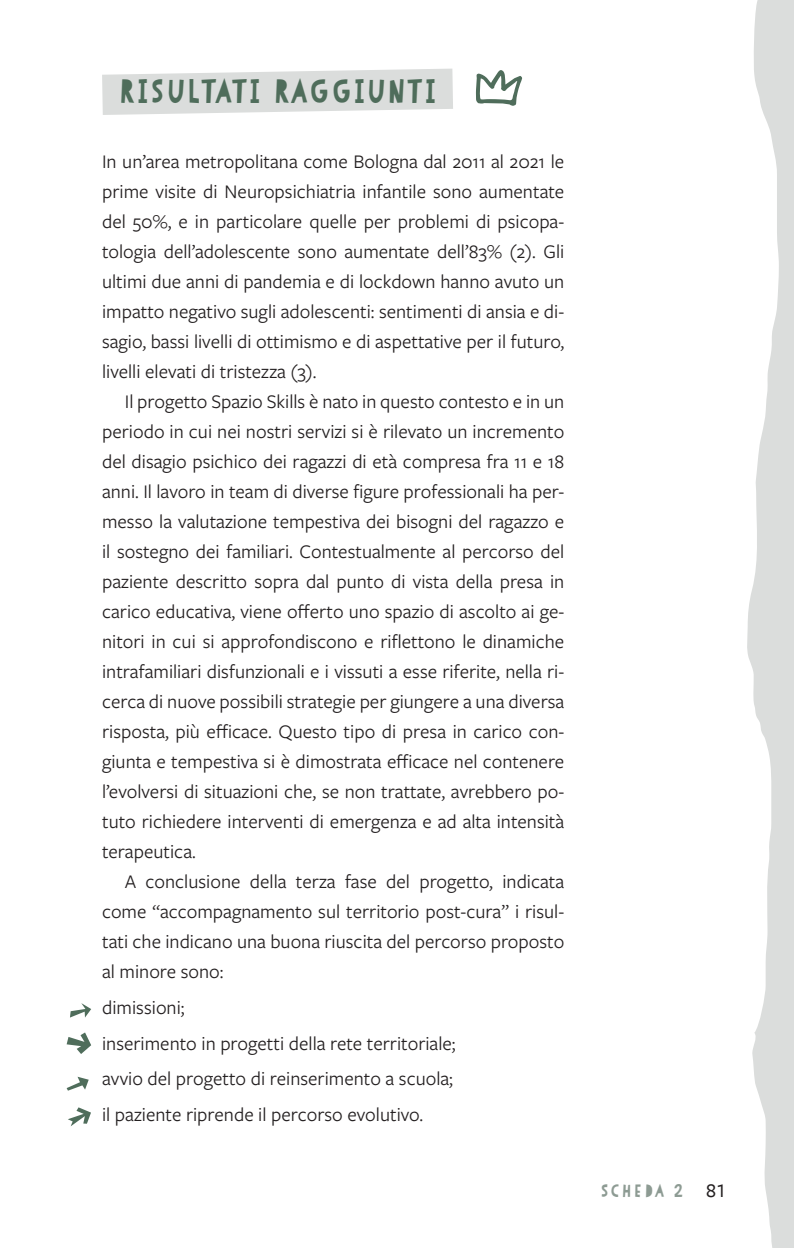
<style>
.page{position:relative;width:794px;height:1248px;background:#fff}
.page>*{position:absolute;margin:0;border:0;box-sizing:border-box;transform-origin:0 0}
.t1{font:700 32px "Paper Cute";letter-spacing:-.06em;color:#4f6d5b}
.t2{font:20px/30px "Freight Sans Pro";color:#231f20;text-align:justify}
.t3{font:700 18px "Paper Cute";color:#8d9b93}
.s1{font-family:"Freight Sans Pro";font-weight:300;font-size:14px;color:#fff}
.s2{font-family:"Freight Sans Pro";font-weight:500;font-size:20px;color:#231f20}
</style>
<div class="page">
<svg style="left:747px;top:0;width:47px;height:1247px;fill:#dbdddc"></svg>
<svg style="left:70px;top:1003px;width:21px;height:14px"></svg>
<svg style="left:67px;top:1032px;width:24px;height:21px"></svg>
<svg style="left:67px;top:1076px;width:22px;height:14px"></svg>
<svg style="left:68px;top:1107px;width:23px;height:19px"></svg>
<svg style="left:102px;top:69px;width:351px;height:46px;background:#dfe1e0"></svg>
<h1 class="t1" style="left:117px;top:71px;width:323px">RISULTATI RAGGIUNTI</h1>
<p class="t2" style="left:102px;top:145px;width:464px">In un’area metropolitana come Bologna dal 2011 al 2021 le prime visite di Neuropsichiatria infantile sono aumentate del 50%, e in particolare quelle per problemi di psicopa&shy;tologia dell’adolescente sono aumentate dell’83% (2). Gli ultimi due anni di pandemia e di lockdown hanno avuto un impatto negativo sugli adolescenti: sentimenti di ansia e di&shy;sagio, bassi livelli di ottimismo e di aspettative per il futuro, livelli elevati di tristezza (3).</p>
<p class="t2" style="left:102px;top:385px;width:464px;text-indent:23px">Il progetto Spazio Skills è nato in questo contesto e in un periodo in cui nei nostri servizi si è rilevato un incremento del disagio psichico dei ragazzi di età compresa fra 11 e 18 anni. Il lavoro in team di diverse figure professionali ha per&shy;messo la valutazione tempestiva dei bisogni del ragazzo e il sostegno dei familiari. Contestualmente al percorso del paziente descritto sopra dal punto di vista della presa in carico educativa, viene offerto uno spazio di ascolto ai ge&shy;nitori in cui si approfondiscono e riflettono le dinamiche intrafamiliari disfunzionali e i vissuti a esse riferite, nella ri&shy;cerca di nuove possibili strategie per giungere a una diversa risposta, più efficace. Questo tipo di presa in carico con&shy;giunta e tempestiva si è dimostrata efficace nel contenere l’evolversi di situazioni che, se non trattate, avrebbero po&shy;tuto richiedere interventi di emergenza e ad alta intensità terapeutica.</p>
<p class="t2" style="left:102px;top:865px;width:464px;text-indent:23px">A conclusione della terza fase del progetto, indicata come “accompagnamento sul territorio post-cura” i risul&shy;tati che indicano una buona riuscita del percorso proposto al minore sono:</p>
<p class="t2" style="left:102px;top:988px;width:355px;line-height:35.6px;text-align:left">dimissioni;<br>inserimento in progetti della rete territoriale; avvio del progetto di reinserimento a scuola; il paziente riprende il percorso evolutivo.</p>
<p class="t3" style="left:600px;top:1179px;width:128px">SCHEDA 2 <span class="s1">| | |</span> <span class="s2">81</span></p>
</div>
